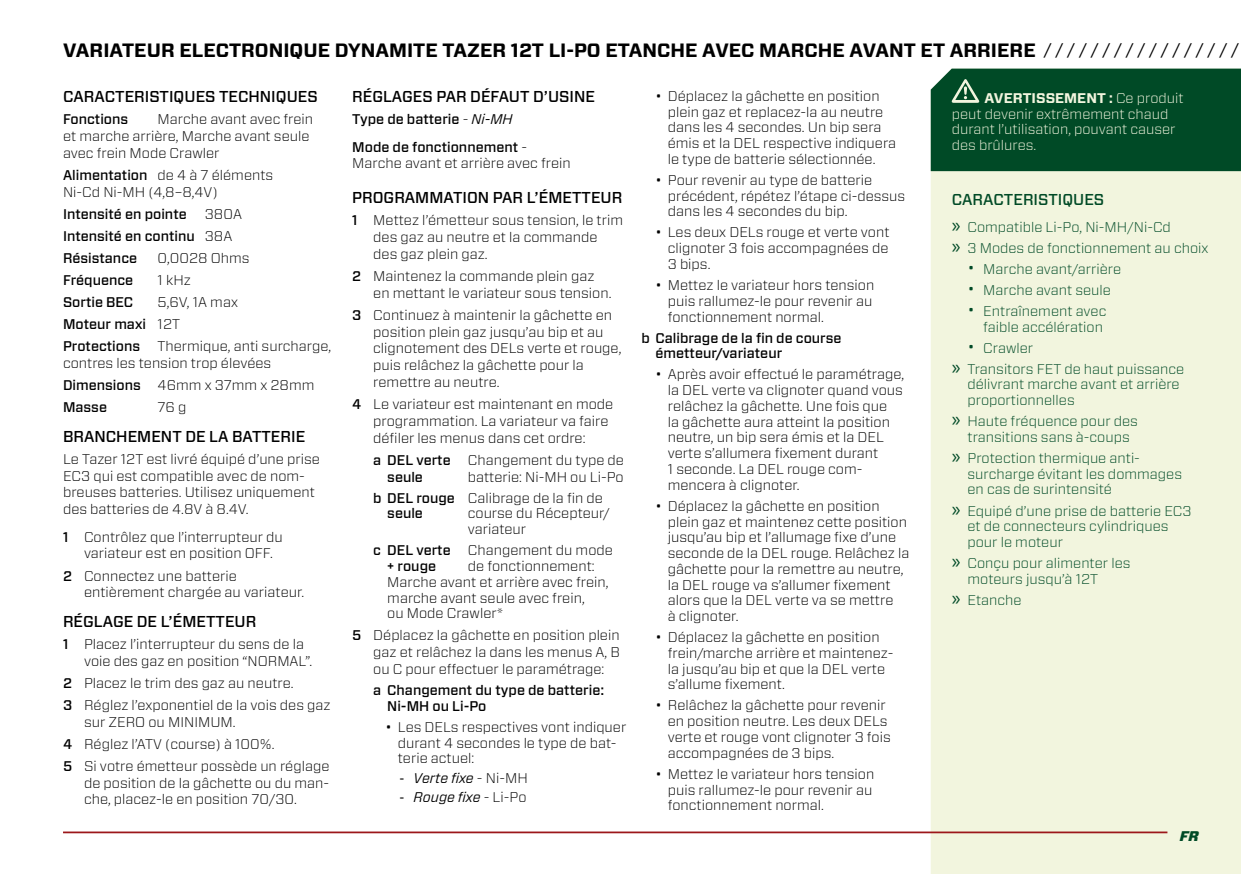
<style>
.page{position:relative;width:1241px;height:874px;background:#fff}
.page>*{position:absolute;margin:0;border:0;box-sizing:border-box;transform-origin:0 0}
.t1{font:700 19.25px "Forza";color:#000}
.t2{font:500 15.75px "Forza";color:#000}
.t3{font:500 15.75px "Forza";color:#004a26}
.t4{font:300 14px/15.8px "Forza";color:#000}
.t5{font:300 14px/15.8px "Forza";color:#004a26}
.t6{font:500 14px/22.1px "Forza";color:#000}
.t7{font:300 14px/15.8px "Forza";color:#f2f5de}
.t8{font:italic 14px "Forza";color:#000}
.t9{font:italic 900 14px "Forza";color:#004a26}
.s1{font-weight:400;font-size:16.62px}
.s2{font-weight:300}
.s3{font-weight:400;font-style:italic}
.s4{font-weight:500}
.s5{font-weight:700}
.s6{font-family:"Myriad Pro";font-weight:400;font-size:21px}
.s7{font-weight:100;font-size:17.5px}
.s8{font-family:"Helvetica Neue LT Std";font-style:normal;font-stretch:condensed}
.s9{font-weight:300;font-style:normal}
</style>
<div class="page">
<div style="left:930px;top:171px;width:310px;height:702px;background:#f2f5de"></div>
<hr style="left:63px;top:831px;width:1104px;height:1px;background:#9c171a">
<div style="left:930px;top:69px;width:310px;height:102px;background:#004a26"></div>
<h1 class="t1" style="left:63px;top:38px;width:1177px">VARIATEUR ELECTRONIQUE DYNAMITE TAZER 12T LI-PO ETANCH E AVEC MARCH E AVANT ET ARRIERE <span class="s1">/ / / / / / / / / / / / / / / / /</span></h1>
<p class="t2" style="left:63px;top:86px;width:22px">CARA</p>
<p class="t2" style="left:105px;top:86px;width:38px">CTERISTI</p>
<p class="t2" style="left:174px;top:86px;width:144px">QUES TECHNIQUES</p>
<p class="t6" style="left:63px;top:108px;width:67px">Fonctions</p>
<p class="t2" style="left:352px;top:86px;width:242px">Réglages par défaut d’usine</p>
<p class="t6" style="left:352px;top:106px;width:176px;line-height:27.3px">Type de batterie <span class="s2">-</span> <span class="s3">Ni-MH<br></span>Mode de fonctionnement <span class="s2">-</span></p>
<p class="t4" style="left:352px;top:155px;width:220px">Marche avant et arrière avec frein</p>
<p class="t2" style="left:352px;top:187px;width:271px">Programmation par l’émetteur</p>
<p class="t4" style="left:373px;top:211px;width:251px;line-height:16.8px;text-indent:-21px"><span class="s4">1</span> Mettez l’émetteur sous tension, le trim des gaz au neutre et la commande des gaz plein gaz.</p>
<p class="t4" style="left:373px;top:267px;width:240px;line-height:16.8px;text-indent:-21px"><span class="s4">2</span> Maintenez la commande plein gaz en mettant le variateur sous tension.</p>
<p class="t4" style="left:373px;top:306px;width:249px;line-height:16.8px;text-indent:-21px"><span class="s4">3</span> Continuez à maintenir la gâchette en position plein gaz jusqu’au bip et au clignotement des DELs verte et rouge, puis relâchez la gâchette pour la remettre au neutre.</p>
<p class="t4" style="left:373px;top:395px;width:241px;line-height:16.8px;text-indent:-21px"><span class="s4">4</span> Le variateur est maintenant en mode programmation. La variateur va faire défiler les menus dans cet ordre:</p>
<p class="t4" style="left:387px;top:451px;width:238px;line-height:16.8px;text-indent:-14px"><span class="s4">a DEL verte</span> Changement du type de <span class="s4">seule</span></p>
<p class="t4" style="left:667px;top:88px;width:230px;text-indent:-12px">• Déplacez la gâchette en position plein gaz et replacez-la au neutre dans les 4 secondes. Un bip sera émis et la DEL respective indiquera le type de batterie sélectionnée.</p>
<p class="t4" style="left:667px;top:172px;width:239px;text-indent:-12px">• Pour revenir au type de batterie précédent, répétez l’étape ci-dessus dans les 4 secondes du bip.</p>
<p class="t4" style="left:667px;top:224px;width:223px;text-align:justify;text-indent:-12px">• Les deux DELs rouge et verte vont clignoter 3 fois accompagnées de 3 bips.</p>
<p class="t4" style="left:667px;top:277px;width:208px;text-indent:-12px">• Mettez le variateur hors tension puis rallumez-le pour revenir au fonctionnement normal.</p>
<p class="t6" style="left:655px;top:330px;width:187px;line-height:15.8px;text-indent:-14px">b Calibrage de la fin de course émetteur/variateur</p>
<p class="t4" style="left:667px;top:366px;width:238px;text-indent:-12px">• Après avoir effectué le paramétrage, la DEL verte va clignoter quand vous relâchez la gâchette. Une fois que<br>la gâchette aura atteint la position neutre, un bip sera émis et la DEL verte s’allumera fixement durant<br>1 seconde. La DEL rouge com&shy;mencera à clignoter.</p>
<p class="t4" style="left:667px;top:497px;width:243px;text-indent:-12px">• Déplacez la gâchette en position plein gaz et maintenez cette position jusqu’au bip et l’allumage fixe d’une seconde de la DEL rouge. Relâchez la gâchette pour la remettre au neutre, la DEL rouge va s’allumer fixement alors que la DEL verte va se mettre<br>à clignoter.</p>
<p class="t4" style="left:667px;top:628px;width:227px;text-indent:-12px">• Déplacez la gâchette en position frein/marche arrière et maintenez&shy;la jusqu’au bip et que la DEL verte s’allume fixement.</p>
<p class="t4" style="left:667px;top:697px;width:224px;text-indent:-12px">• Relâchez la gâchette pour revenir en position neutre. Les deux DELs verte et rouge vont clignoter 3 fois accompagnées de 3 bips.</p>
<p class="t4" style="left:667px;top:765px;width:208px;text-indent:-12px">• Mettez le variateur hors tension puis rallumez-le pour revenir au fonctionnement normal.</p>
<p class="t7" style="left:951px;top:90px;width:233px;text-indent:33px"><span class="s5">AVERTISSEMENT :</span> Ce produit peut devenir extrêmement chaud durant l’utilisation, pouvant causer des brûlures.</p>
<p class="t4" style="left:63px;top:111px;width:252px;line-height:16.8px;text-indent:94px">Marche avant avec frein et marche arrière, Marche avant seule avec frein Mode Crawler</p>
<p class="t4" style="left:63px;top:166px;width:212px;line-height:16.8px"><span class="s4">Alimentation</span> de 4 à 7 éléments<br>Ni-Cd Ni-MH (4,8–8,4V)</p>
<p class="t6" style="left:63px;top:203px;width:125px">I ntensité en pointe</p>
<p class="t3" style="left:951px;top:189px;width:22px">CARA</p>
<p class="t3" style="left:993px;top:189px;width:38px">CTERISTI</p>
<p class="t3" style="left:1062px;top:189px;width:41px">QUES</p>
<p class="t5" style="left:951px;top:216px;width:258px;line-height:21px"><span class="s6">»</span> Compatible Li-Po, Ni-MH/Ni-Cd<br><span class="s6">»</span> 3 Modes de fonctionnement au choix</p>
<p class="t5" style="left:967px;top:260px;width:155px"><span class="s7">•</span> Marche avant/arrière</p>
<p class="t5" style="left:967px;top:281px;width:145px"><span class="s7">•</span> Marche avant seule</p>
<p class="t5" style="left:967px;top:302px;width:140px;text-align:right"><span class="s7">•</span> Entraînement avec faible accélération</p>
<p class="t5" style="left:951px;top:336px;width:234px;line-height:21px;text-indent:16px"><span class="s7">•</span> Crawler<br><span class="s6">»</span> Transitors FET de haut puissance</p>
<p class="t5" style="left:967px;top:376px;width:214px">délivrant marche avant et arrière proportionnelles</p>
<p class="t5" style="left:951px;top:413px;width:188px;text-align:center"><span class="s6">»</span> Haute fréquence pour des transitions sans à-coups</p>
<p class="t5" style="left:967px;top:449px;width:216px;text-indent:-16px"><span class="s6">»</span> Protection thermique anti&shy;surcharge évitant les dommages en cas de surintensité</p>
<p class="t5" style="left:967px;top:502px;width:225px;text-indent:-16px"><span class="s6">»</span> Equipé d’une prise de batterie EC3 et de connecteurs cylindriques pour le moteur</p>
<p class="t5" style="left:967px;top:554px;width:164px;text-indent:-16px"><span class="s6">»</span> Conçu pour alimenter les moteurs jusqu’à 12T</p>
<p class="t5" style="left:951px;top:591px;width:71px"><span class="s6">»</span> Etanche</p>
<p class="t6" style="left:63px;top:203px;width:180px;text-indent:142px"><span class="s2">380A<br></span>I ntensité en continu <span class="s2">38A<br></span>Résistance</p>
<p class="t4" style="left:158px;top:250px;width:93px">0,0028 Ohms</p>
<p class="t6" style="left:63px;top:269px;width:72px">Fréquence</p>
<p class="t4" style="left:158px;top:272px;width:35px">1 kHz</p>
<p class="t6" style="left:63px;top:291px;width:72px">Sortie BEC</p>
<p class="t4" style="left:63px;top:291px;width:270px;line-height:22.1px;text-indent:94px">5,6V, 1A max<br><span class="s4">Moteur maxi</span> 12T<br><span class="s4">Protections</span> Thermique, anti surcharge,</p>
<p class="t4" style="left:63px;top:351px;width:253px;line-height:22.1px">contres les tension trop élevées<br><span class="s4">Dimensions</span> 46mm x 37mm x 28mm<br><span class="s4">Masse</span></p>
<p class="t4" style="left:158px;top:399px;width:30px">76 g</p>
<p class="t2" style="left:63px;top:425px;width:77px">Brancheme</p>
<p class="t2" style="left:161px;top:425px;width:144px">nt de la batterie</p>
<p class="t4" style="left:63px;top:450px;width:258px;line-height:16.8px">Le Tazer 12T est livré équipé d’une prise EC3 qui est compatible avec de nom&shy;breuses batteries. Utilisez uniquement des batteries de 4.8V à 8.4V.</p>
<p class="t4" style="left:84px;top:527px;width:200px;line-height:16.8px;text-indent:-21px"><span class="s4">1</span> Contrôlez que l’interrupteur du variateur est en position OFF.</p>
<p class="t4" style="left:84px;top:566px;width:222px;line-height:16.8px;text-indent:-21px"><span class="s4">2</span> Connectez une batterie entièrement chargée au variateur.</p>
<p class="t2" style="left:63px;top:610px;width:195px">Réglage de l’émetteur</p>
<p class="t4" style="left:84px;top:634px;width:229px;line-height:16.8px;text-indent:-21px"><span class="s4">1</span> Placez l’interrupteur du sens de la voie des gaz en position “NORMAL”.</p>
<p class="t4" style="left:63px;top:671px;width:269px;line-height:22.1px"><span class="s4">2</span> Placez le trim des gaz au neutre.<br><span class="s4">3</span> Réglez l’exponentiel de la vois des gaz</p>
<p class="t4" style="left:63px;top:710px;width:268px;line-height:22.1px;text-indent:21px">sur ZERO ou MINIMUM.<br><span class="s4">4</span> Réglez l’ATV (course) à 100%.<br><span class="s4">5</span> Si votre émetteur possède un réglage</p>
<p class="t4" style="left:84px;top:773px;width:247px;line-height:16.8px">de position de la gâchette ou du man&shy;che, placez-le en position 70/30.</p>
<p class="t4" style="left:373px;top:465px;width:252px;line-height:21px;text-indent:94px">batterie: Ni-MH ou Li-Po <span class="s4">b DEL rouge</span> Calibrage de la fin de</p>
<p class="t6" style="left:387px;top:502px;width:37px">seule</p>
<p class="t4" style="left:468px;top:505px;width:144px">course du Récepteur/ variateur</p>
<p class="t4" style="left:387px;top:542px;width:227px;text-indent:-14px"><span class="s4">c DEL verte</span> Changement du mode <span class="s4">+ rouge</span></p>
<p class="t4" style="left:387px;top:557px;width:223px;text-indent:80px">de fonctionnement:<br>Marche avant et arrière avec frein, marche avant seule avec frein,<br>ou Mode Crawler*</p>
<p class="t4" style="left:373px;top:626px;width:248px;line-height:16.8px;text-align:justify;text-indent:-21px"><span class="s4">5</span> Déplacez la gâchette en position plein gaz et relâchez la dans les menus A, B ou C pour effectuer le paramétrage:</p>
<p class="t6" style="left:387px;top:682px;width:218px;line-height:15.8px;text-indent:-14px">a Changement du type de batterie:<br>Ni-MH ou Li-Po</p>
<p class="t4" style="left:398px;top:718px;width:230px;text-indent:-12px">• Les DELs respectives vont indiquer durant 4 secondes le type de bat&shy;terie actuel:</p>
<p class="t8" style="left:399px;top:767px;width:130px"><span class="s8">-</span> Verte fixe <span class="s9">- Ni-MH</span></p>
<p class="t8" style="left:399px;top:787px;width:128px"><span class="s8">-</span> Rouge fixe <span class="s9">- Li-Po</span></p>
<p class="t9" style="left:1179px;top:826px;width:21px">FR</p>
</div>
